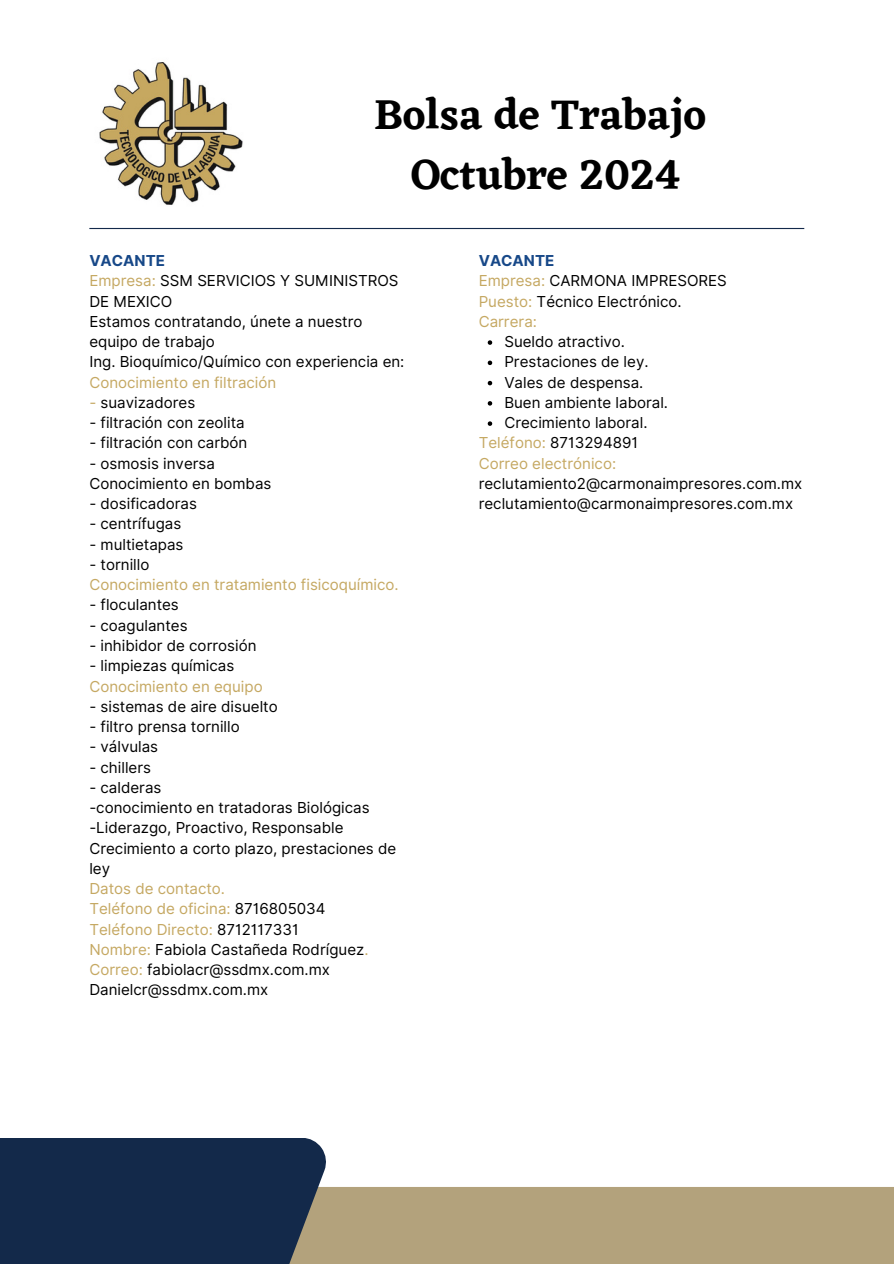
<style>
.page{position:relative;width:894px;height:1264px;background:#fff}
.page>*{position:absolute;margin:0;border:0;box-sizing:border-box;transform-origin:0 0}
.t1{font:600 43.2px/59.7px "Eczar";color:#000;text-align:center}
.t2{font:15.15px/20.2px "Inter";color:#000}
.t3{font:15.15px "Inter";color:#c5a862}
.t4{font:700 15.15px "Inter";color:#174888}
.s1{color:#c5a862}
.s2{color:#000}
</style>
<div class="page">
<hr style="left:89px;top:228px;width:715px;height:1px;background:#13294a">
<img style="left:99px;top:62px;width:144px;height:143px">
<div style="left:181px;top:1186px;width:712px;height:77px;background:#b3a27c"></div>
<div style="left:0;top:1137px;width:326px;height:126px;background:#13294a"></div>
<svg style="left:487px;top:340px;width:5px;height:5px"></svg>
<svg style="left:487px;top:360px;width:5px;height:5px"></svg>
<svg style="left:487px;top:381px;width:5px;height:4px"></svg>
<svg style="left:487px;top:401px;width:5px;height:4px"></svg>
<svg style="left:487px;top:421px;width:5px;height:5px"></svg>
<h1 class="t1" style="left:374px;top:84px;width:333px">Bolsa de Trabajo<br>Octubre 2024</h1>
<p class="t4" style="left:89px;top:251px;width:77px">VACANTE</p>
<p class="t2" style="left:89px;top:271px;width:310px"><span class="s1">Empresa:</span> SSM SERVICIOS Y SUMINISTROS<br>DE MEXICO</p>
<p class="t2" style="left:89px;top:311px;width:274px">Estamos contratando, únete a nuestro equipo de trabajo</p>
<p class="t2" style="left:89px;top:352px;width:316px">Ing. Bioquímico/Químico con experiencia en:</p>
<p class="t3" style="left:89px;top:373px;width:188px">Conocimiento en filtración</p>
<p class="t2" style="left:89px;top:392px;width:107px"><span class="s1">-</span> suavizadores</p>
<p class="t2" style="left:89px;top:412px;width:157px">- filtración con zeolita</p>
<p class="t2" style="left:89px;top:433px;width:160px">- filtración con carbón</p>
<p class="t2" style="left:89px;top:453px;width:127px">- osmosis inversa</p>
<p class="t2" style="left:89px;top:473px;width:183px">Conocimiento en bombas</p>
<p class="t2" style="left:89px;top:493px;width:109px">- dosificadoras</p>
<p class="t2" style="left:89px;top:514px;width:93px">- centrífugas</p>
<p class="t2" style="left:89px;top:534px;width:96px">- multietapas</p>
<p class="t2" style="left:89px;top:554px;width:62px">- tornillo</p>
<p class="t3" style="left:89px;top:575px;width:311px">Conocimiento en tratamiento fisicoquímico.</p>
<p class="t2" style="left:89px;top:595px;width:91px">- floculantes</p>
<p class="t2" style="left:89px;top:615px;width:100px">- coagulantes</p>
<p class="t2" style="left:89px;top:635px;width:169px">- inhibidor de corrosión</p>
<p class="t2" style="left:89px;top:655px;width:146px">- limpiezas químicas</p>
<p class="t3" style="left:89px;top:677px;width:175px">Conocimiento en equipo</p>
<p class="t2" style="left:89px;top:696px;width:190px">- sistemas de aire disuelto</p>
<p class="t2" style="left:89px;top:716px;width:152px">- filtro prensa tornillo</p>
<p class="t2" style="left:89px;top:736px;width:70px">- válvulas</p>
<p class="t2" style="left:89px;top:757px;width:63px">- chillers</p>
<p class="t2" style="left:89px;top:777px;width:74px">- calderas</p>
<p class="t2" style="left:89px;top:797px;width:282px">-conocimiento en tratadoras Biológicas</p>
<p class="t2" style="left:89px;top:817px;width:255px">-Liderazgo, Proactivo, Responsable</p>
<p class="t2" style="left:89px;top:838px;width:308px">Crecimiento a corto plazo, prestaciones de ley</p>
<p class="t3" style="left:89px;top:879px;width:137px">Datos de contacto.</p>
<p class="t3" style="left:89px;top:899px;width:238px">Teléfono de oficina: <span class="s2">8716805034</span></p>
<p class="t3" style="left:89px;top:920px;width:211px">Teléfono Directo: <span class="s2">8712117331</span></p>
<p class="t2" style="left:89px;top:939px;width:280px"><span class="s1">Nombre:</span> Fabiola Castañeda Rodríguez<span class="s1">.</span></p>
<p class="t2" style="left:89px;top:959px;width:242px"><span class="s1">Correo:</span> fabiolacr@ssdmx.com.mx<br>Danielcr@ssdmx.com.mx</p>
<p class="t4" style="left:478px;top:251px;width:77px">VACANTE</p>
<p class="t2" style="left:478px;top:271px;width:249px"><span class="s1">Empresa:</span> CARMONA IMPRESORES</p>
<p class="t2" style="left:478px;top:291px;width:204px"><span class="s1">Puesto:</span> Técnico Electrónico.</p>
<p class="t3" style="left:478px;top:312px;width:60px">Carrera:</p>
<p class="t2" style="left:504px;top:331px;width:122px">Sueldo atractivo.</p>
<p class="t2" style="left:504px;top:352px;width:146px">Prestaciones de ley.</p>
<p class="t2" style="left:504px;top:372px;width:140px">Vales de despensa.</p>
<p class="t2" style="left:504px;top:392px;width:165px">Buen ambiente laboral.</p>
<p class="t2" style="left:504px;top:412px;width:145px">Crecimiento laboral.</p>
<p class="t2" style="left:478px;top:433px;width:161px"><span class="s1">Teléfono:</span> 8713294891</p>
<p class="t2" style="left:478px;top:453px;width:325px"><span class="s1">Correo electrónico: </span>reclutamiento2@carmonaimpresores.com.mx</p>
<p class="t2" style="left:478px;top:493px;width:316px">reclutamiento@carmonaimpresores.com.mx</p>
</div>
